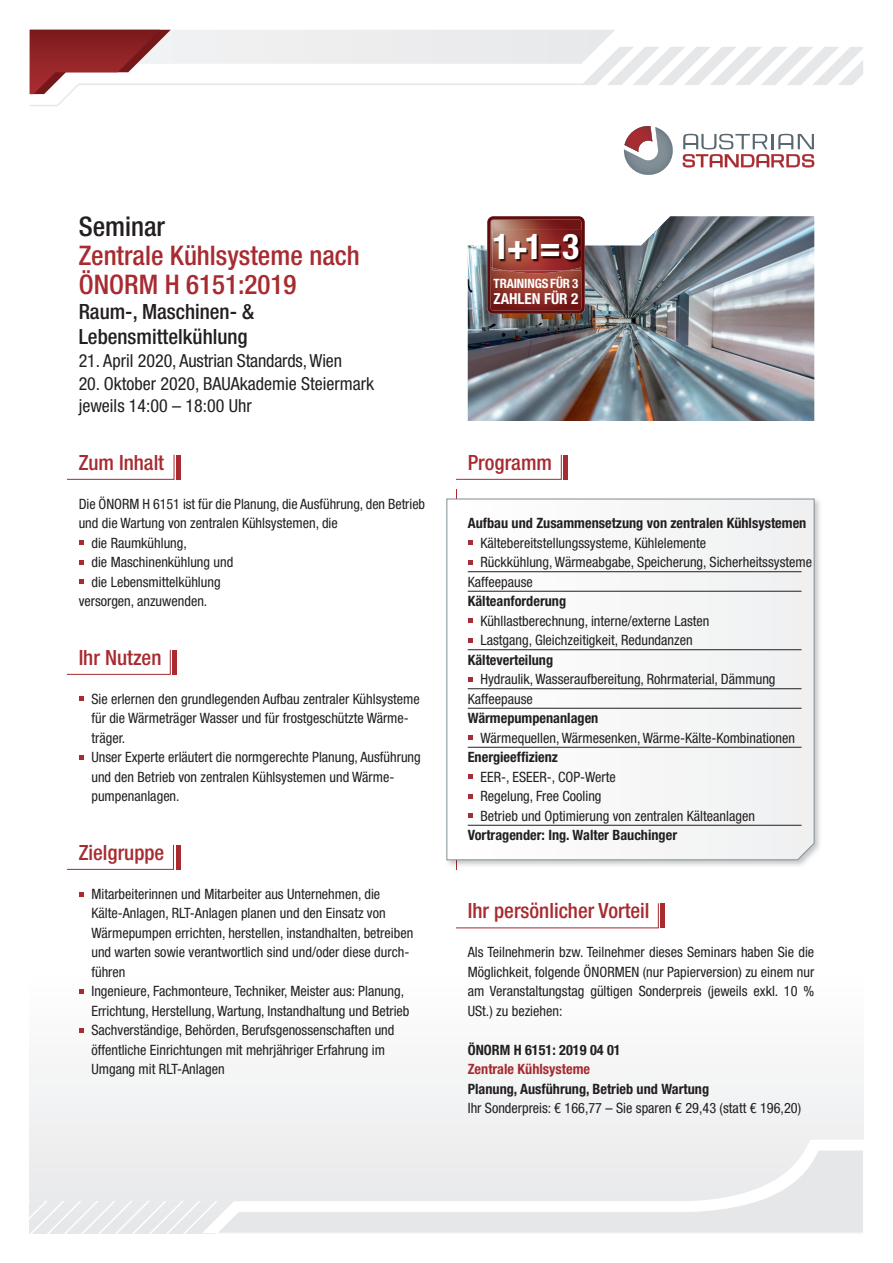
<style>
.page{position:relative;width:893px;height:1263px;background:#fff}
.page>*{position:absolute;margin:0;border:0;box-sizing:border-box;transform-origin:0 0}
.t1{font:700 condensed 35.4px "Helvetica Neue LT Std";color:#fff}
.t2{font:500 condensed 27px/29.2px "Helvetica Neue LT Std";color:#a72b30}
.t3{font:500 condensed 27px "Helvetica Neue LT Std";color:#231f20}
.t4{font:500 condensed 21px "Helvetica Neue LT Std";color:#a72b30}
.t5{font:500 condensed 21px/24.9px "Helvetica Neue LT Std";color:#231f20}
.t6{font:condensed 18px/22.8px "Helvetica Neue LT Std";color:#231f20}
.t7{font:700 condensed 15.15px "Helvetica Neue LT Std";letter-spacing:-.005em;color:#fff}
.t8{font:condensed 14.25px/19.5px "Helvetica Neue LT Std";color:#231f20}
.t9{font:700 condensed 14.25px "Helvetica Neue LT Std";color:#231f20}
.t10{font:700 condensed 14.25px "Helvetica Neue LT Std";color:#a72b30}
.t11{font:700 condensed 12.9px "Helvetica Neue LT Std";letter-spacing:-.01em;color:#fff}
</style>
<div class="page">
<svg style="left:29px;top:30px;width:834px;height:76px"></svg>
<svg style="left:683px;top:134px;width:131px;height:33px"></svg>
<svg style="left:624px;top:126px;width:49px;height:49px"></svg>
<div style="left:30px;top:973px;width:833px;height:260px;background:#f5f5f6"></div>
<svg style="left:202px;top:1172px;width:13px;height:29px"></svg>
<svg style="left:215px;top:1151px;width:648px;height:81px"></svg>
<svg style="left:29px;top:1201px;width:192px;height:33px"></svg>
<hr style="left:456px;top:489px;width:1px;height:380px;background:#a72b30">
<img style="left:446px;top:499px;width:374px;height:367px">
<svg style="left:446px;top:498px;width:369px;height:362px"></svg>
<svg style="left:79px;top:540px;width:5px;height:5px"></svg>
<svg style="left:79px;top:560px;width:5px;height:5px"></svg>
<svg style="left:79px;top:579px;width:5px;height:5px"></svg>
<svg style="left:79px;top:696px;width:5px;height:5px"></svg>
<svg style="left:79px;top:755px;width:5px;height:5px"></svg>
<svg style="left:79px;top:892px;width:5px;height:4px"></svg>
<svg style="left:79px;top:989px;width:5px;height:5px"></svg>
<svg style="left:79px;top:1028px;width:5px;height:5px"></svg>
<svg style="left:67px;top:454px;width:107px;height:26px"></svg>
<div style="left:176px;top:455px;width:5px;height:24px;background:#a72b30"></div>
<svg style="left:67px;top:649px;width:104px;height:26px"></svg>
<hr style="left:173px;top:650px;width:4px;height:24px;background:#a72b30">
<svg style="left:67px;top:844px;width:107px;height:26px"></svg>
<hr style="left:176px;top:845px;width:4px;height:24px;background:#a72b30">
<hr style="left:468px;top:571px;width:333px;height:1px;background:#231f20">
<hr style="left:468px;top:591px;width:333px;height:1px;background:#231f20">
<hr style="left:468px;top:649px;width:333px;height:1px;background:#231f20">
<hr style="left:468px;top:688px;width:333px;height:1px;background:#231f20">
<hr style="left:468px;top:708px;width:333px;height:1px;background:#231f20">
<hr style="left:468px;top:747px;width:333px;height:1px;background:#231f20">
<hr style="left:468px;top:825px;width:333px;height:1px;background:#231f20">
<svg style="left:468px;top:540px;width:5px;height:5px"></svg>
<svg style="left:468px;top:560px;width:5px;height:5px"></svg>
<svg style="left:468px;top:618px;width:5px;height:5px"></svg>
<svg style="left:468px;top:638px;width:5px;height:5px"></svg>
<svg style="left:468px;top:677px;width:5px;height:5px"></svg>
<svg style="left:468px;top:735px;width:5px;height:5px"></svg>
<svg style="left:468px;top:774px;width:5px;height:5px"></svg>
<svg style="left:468px;top:794px;width:5px;height:5px"></svg>
<svg style="left:468px;top:813px;width:5px;height:5px"></svg>
<svg style="left:456px;top:454px;width:106px;height:26px"></svg>
<hr style="left:564px;top:455px;width:4px;height:24px;background:#a72b30">
<svg style="left:456px;top:903px;width:203px;height:25px"></svg>
<hr style="left:661px;top:903px;width:4px;height:25px;background:#a72b30">
<img style="left:468px;top:216px;width:346px;height:205px">
<svg style="left:487px;top:216px;width:98px;height:98px;background:#88352f"></svg>
<img style="left:493px;top:230px;width:89px;height:40px">
<h2 class="t3" style="left:79px;top:210px;width:88px">Seminar</h2>
<h2 class="t2" style="left:79px;top:240px;width:283px">Zentrale Kühlsysteme nach<br>ÖNORM H 6151:2019</h2>
<h3 class="t5" style="left:79px;top:299px;width:177px">Raum-, Maschinen- &amp;<br>Lebensmittelkühlung</h3>
<p class="t6" style="left:79px;top:349px;width:265px">21. April 2020, Austrian Standards, Wien</p>
<p class="t6" style="left:79px;top:372px;width:297px">20. Oktober 2020, BAUAkademie Steiermark jeweils 14:00 – 18:00 Uhr</p>
<h3 class="t4" style="left:79px;top:450px;width:87px">Zum Inhalt</h3>
<p class="t8" style="left:79px;top:494px;width:348px">Die ÖNORM H 6151 ist für die Planung, die Ausführung, den Betrieb</p>
<p class="t8" style="left:79px;top:513px;width:261px">und die Wartung von zentralen Kühlsystemen, die</p>
<p class="t8" style="left:91px;top:533px;width:97px">die Raumkühlung,</p>
<p class="t8" style="left:91px;top:552px;width:143px">die Maschinenkühlung und</p>
<p class="t8" style="left:91px;top:572px;width:131px">die Lebensmittelkühlung</p>
<p class="t8" style="left:79px;top:591px;width:130px">versorgen, anzuwenden.</p>
<h3 class="t4" style="left:79px;top:645px;width:84px">Ihr Nutzen</h3>
<p class="t8" style="left:91px;top:689px;width:331px">Sie erlernen den grundlegenden Aufbau zentraler Kühlsysteme für die Wärmeträger Wasser und für frostgeschützte Wärme&shy;träger.<br>Unser Experte erläutert die normgerechte Planung, Ausführung und den Betrieb von zentralen Kühlsystemen und Wärme&shy;pumpenanlagen.</p>
<h3 class="t4" style="left:79px;top:840px;width:87px">Zielgruppe</h3>
<p class="t8" style="left:91px;top:884px;width:323px">Mitarbeiterinnen und Mitarbeiter aus Unternehmen, die Kälte-Anlagen, RLT-Anlagen planen und den Einsatz von Wärmepumpen errichten, herstellen, instandhalten, betreiben und warten sowie verantwortlich sind und/oder diese durch&shy;führen<br>Ingenieure, Fachmonteure, Techniker, Meister aus: Planung, Errichtung, Herstellung, Wartung, Instandhaltung und Betrieb Sachverständige, Behörden, Berufsgenossenschaften und öffentliche Einrichtungen mit mehrjähriger Erfahrung im Umgang mit RLT-Anlagen</p>
<h1 class="t1" style="left:493px;top:225px;width:88px">1+1=3</h1>
<p class="t11" style="left:494px;top:276px;width:86px">TRAININGS FÜR 3</p>
<p class="t7" style="left:494px;top:290px;width:86px">ZAHLEN FÜR 2</p>
<h3 class="t4" style="left:468px;top:450px;width:86px">Programm</h3>
<p class="t9" style="left:468px;top:515px;width:340px">Aufbau und Zusammensetzung von zentralen Kühlsystemen</p>
<p class="t8" style="left:480px;top:533px;width:227px">Kältebereitstellungssysteme, Kühlelemente</p>
<p class="t8" style="left:480px;top:552px;width:333px">Rückkühlung, Wärmeabgabe, Speicherung, Sicherheitssysteme</p>
<p class="t8" style="left:468px;top:572px;width:67px">Kaffeepause</p>
<p class="t9" style="left:468px;top:593px;width:100px">Kälteanforderung</p>
<p class="t8" style="left:480px;top:611px;width:230px">Kühllastberechnung, interne/externe Lasten<br>Lastgang, Gleichzeitigkeit, Redundanzen</p>
<p class="t9" style="left:468px;top:651px;width:87px">Kälteverteilung</p>
<p class="t8" style="left:468px;top:669px;width:309px;text-indent:13px">Hydraulik, Wasseraufbereitung, Rohrmaterial, Dämmung<br>Kaffeepause</p>
<p class="t9" style="left:468px;top:710px;width:132px">Wärmepumpenanlagen</p>
<p class="t8" style="left:480px;top:728px;width:316px">Wärmequellen, Wärmesenken, Wärme-Kälte-Kombinationen</p>
<p class="t9" style="left:468px;top:749px;width:92px">Energieeffizienz</p>
<p class="t8" style="left:480px;top:767px;width:276px">EER-, ESEER-, COP-Werte<br>Regelung, Free Cooling<br>Betrieb und Optimierung von zentralen Kälteanlagen</p>
<p class="t9" style="left:468px;top:827px;width:211px">Vortragender: Ing. Walter Bauchinger</p>
<h3 class="t4" style="left:468px;top:898px;width:183px">Ihr persönlicher Vorteil</h3>
<p class="t8" style="left:468px;top:942px;width:348px;text-align:justify">Als Teilnehmerin bzw. Teilnehmer dieses Seminars haben Sie die Möglichkeit, folgende ÖNORMEN (nur Papierversion) zu einem nur am Veranstaltungstag gültigen Sonderpreis (jeweils exkl. 10 % USt.) zu beziehen:</p>
<p class="t9" style="left:468px;top:1041px;width:155px">ÖNORM H 6151: 2019 04 01</p>
<p class="t10" style="left:468px;top:1060px;width:124px">Zentrale Kühlsysteme</p>
<p class="t9" style="left:468px;top:1080px;width:243px">Planung, Ausführung, Betrieb und Wartung</p>
<p class="t8" style="left:468px;top:1098px;width:335px">Ihr Sonderpreis: € 166,77 – Sie sparen € 29,43 (statt € 196,20)</p>
</div>
